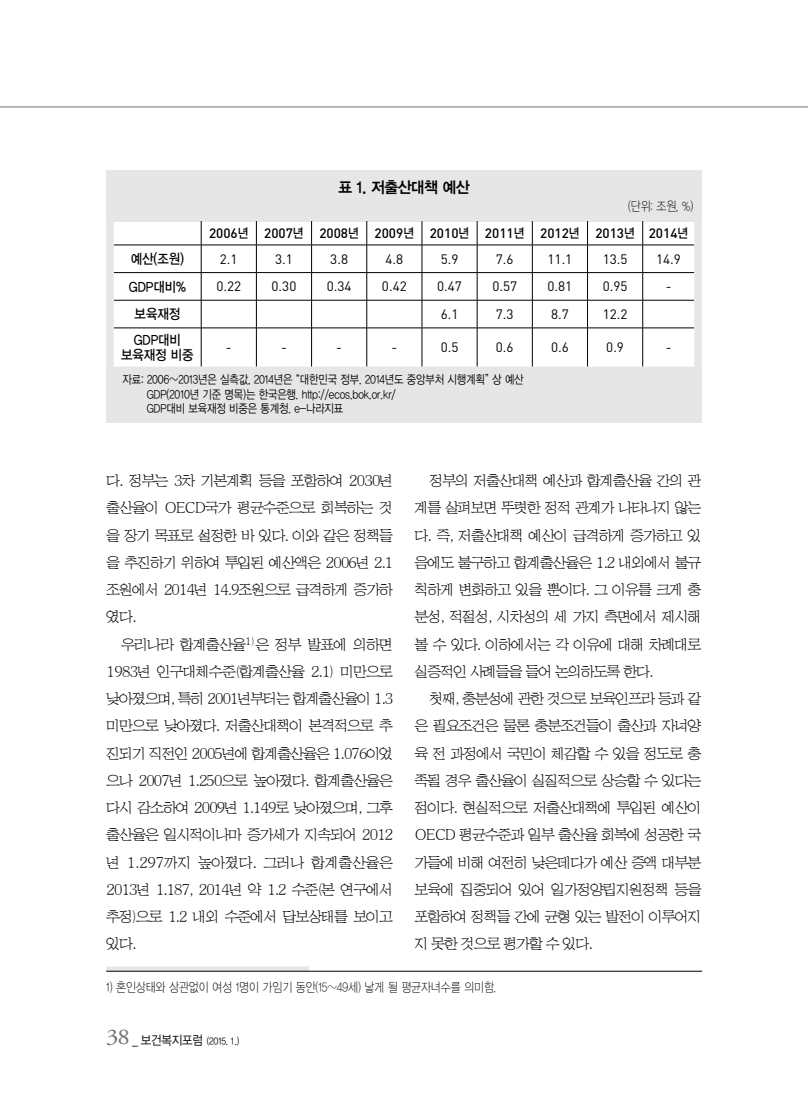
<style>
.page{position:relative;width:808px;height:1106px;background:#fff}
.page>*{position:absolute;margin:0;border:0;box-sizing:border-box;transform-origin:0 0}
.t1{font:15.75px "YDVYGO14";letter-spacing:-.03em;color:#000;scale:.95 1}
.t2{font:15px/27.3px "HY Sin Mun Myeong Jo Pro";letter-spacing:-.08em;color:#000;text-align:justify}
.t3{font:13.8px/15px "YDVYGO13";letter-spacing:-.005em;color:#000;text-align:center;scale:.9 1}
.t4{font:13.5px "DIN";color:#000}
.t5{font:500 13.5px "DIN";color:#000}
.t6{font:12.75px "YDVYGO11";letter-spacing:-.01em;color:#000;scale:.85 1}
.t7{font:12px/14.4px "YDVYGO12";letter-spacing:-.01em;color:#000;scale:.85 1}
.t8{font:9.75px "YDVYGO12";color:#000;scale:.9 1}
.s1{font-family:"YDVYGO13";font-weight:400;font-size:13.05px}
.s2{font-family:"Adobe Garamond Pro";font-size:22.5px;color:#727172}
.s3{font-size:12.75px}
</style>
<div class="page">
<hr style="left:0;top:107px;width:808px;height:1px;background:#727172">
<div style="left:106px;top:966px;width:203px;height:5px;background:#e6e6e7"></div>
<hr style="left:106px;top:971px;width:596px;height:1px;background:#000">
<div style="left:106px;top:170px;width:596px;height:51px;background:#e6e6e7"></div>
<hr style="left:114px;top:245px;width:87px;height:1px;background:#000">
<hr style="left:201px;top:245px;width:55px;height:1px;background:#000">
<hr style="left:256px;top:245px;width:56px;height:1px;background:#000">
<hr style="left:312px;top:245px;width:55px;height:1px;background:#000">
<hr style="left:367px;top:245px;width:55px;height:1px;background:#000">
<hr style="left:422px;top:245px;width:55px;height:1px;background:#000">
<hr style="left:477px;top:245px;width:55px;height:1px;background:#000">
<hr style="left:532px;top:245px;width:55px;height:1px;background:#000">
<hr style="left:587px;top:245px;width:56px;height:1px;background:#000">
<hr style="left:643px;top:245px;width:51px;height:1px;background:#000">
<hr style="left:114px;top:272px;width:87px;height:1px;background:#000">
<hr style="left:201px;top:272px;width:55px;height:1px;background:#000">
<hr style="left:256px;top:272px;width:56px;height:1px;background:#000">
<hr style="left:312px;top:272px;width:55px;height:1px;background:#000">
<hr style="left:367px;top:272px;width:55px;height:1px;background:#000">
<hr style="left:422px;top:272px;width:55px;height:1px;background:#000">
<hr style="left:477px;top:272px;width:55px;height:1px;background:#000">
<hr style="left:532px;top:272px;width:55px;height:1px;background:#000">
<hr style="left:587px;top:272px;width:56px;height:1px;background:#000">
<hr style="left:643px;top:272px;width:51px;height:1px;background:#000">
<hr style="left:114px;top:300px;width:87px;height:1px;background:#000">
<hr style="left:201px;top:300px;width:55px;height:1px;background:#000">
<svg style="left:201px;top:221px;width:1px;height:106px"></svg>
<hr style="left:256px;top:300px;width:56px;height:1px;background:#000">
<svg style="left:256px;top:221px;width:1px;height:106px"></svg>
<hr style="left:312px;top:300px;width:55px;height:1px;background:#000">
<svg style="left:311px;top:221px;width:1px;height:106px"></svg>
<hr style="left:367px;top:300px;width:55px;height:1px;background:#000">
<svg style="left:366px;top:221px;width:1px;height:106px"></svg>
<hr style="left:422px;top:300px;width:55px;height:1px;background:#000">
<svg style="left:422px;top:221px;width:1px;height:106px"></svg>
<hr style="left:477px;top:300px;width:55px;height:1px;background:#000">
<svg style="left:477px;top:221px;width:1px;height:106px"></svg>
<hr style="left:532px;top:300px;width:55px;height:1px;background:#000">
<svg style="left:532px;top:221px;width:1px;height:106px"></svg>
<hr style="left:587px;top:300px;width:56px;height:1px;background:#000">
<svg style="left:587px;top:221px;width:1px;height:106px"></svg>
<hr style="left:643px;top:300px;width:51px;height:1px;background:#000">
<svg style="left:642px;top:221px;width:1px;height:106px"></svg>
<hr style="left:114px;top:327px;width:87px;height:1px;background:#000">
<hr style="left:201px;top:327px;width:55px;height:1px;background:#000">
<hr style="left:201px;top:328px;width:1px;height:39px;background:#000">
<hr style="left:256px;top:327px;width:56px;height:1px;background:#000">
<hr style="left:256px;top:328px;width:1px;height:39px;background:#000">
<hr style="left:312px;top:327px;width:55px;height:1px;background:#000">
<hr style="left:311px;top:328px;width:1px;height:39px;background:#000">
<hr style="left:367px;top:327px;width:55px;height:1px;background:#000">
<hr style="left:366px;top:328px;width:1px;height:39px;background:#000">
<hr style="left:422px;top:327px;width:55px;height:1px;background:#000">
<hr style="left:422px;top:328px;width:1px;height:39px;background:#000">
<hr style="left:477px;top:327px;width:55px;height:1px;background:#000">
<hr style="left:477px;top:328px;width:1px;height:39px;background:#000">
<hr style="left:532px;top:327px;width:55px;height:1px;background:#000">
<hr style="left:532px;top:328px;width:1px;height:39px;background:#000">
<hr style="left:587px;top:327px;width:56px;height:1px;background:#000">
<hr style="left:587px;top:328px;width:1px;height:39px;background:#000">
<hr style="left:643px;top:327px;width:51px;height:1px;background:#000">
<hr style="left:642px;top:328px;width:1px;height:39px;background:#000">
<div style="left:106px;top:221px;width:8px;height:24px;background:#e6e6e7"></div>
<div style="left:694px;top:221px;width:8px;height:24px;background:#e6e6e7"></div>
<div style="left:106px;top:245px;width:8px;height:27px;background:#e6e6e7"></div>
<div style="left:694px;top:245px;width:8px;height:27px;background:#e6e6e7"></div>
<div style="left:106px;top:272px;width:8px;height:28px;background:#e6e6e7"></div>
<div style="left:694px;top:272px;width:8px;height:28px;background:#e6e6e7"></div>
<div style="left:106px;top:300px;width:8px;height:28px;background:#e6e6e7"></div>
<div style="left:694px;top:300px;width:8px;height:28px;background:#e6e6e7"></div>
<div style="left:106px;top:328px;width:8px;height:39px;background:#e6e6e7"></div>
<div style="left:694px;top:328px;width:8px;height:39px;background:#e6e6e7"></div>
<div style="left:106px;top:367px;width:596px;height:55px;background:#e6e6e7"></div>
<p class="t1" style="left:338px;top:178px;width:139px">표 1. 저출산대책 예산</p>
<p class="t6" style="left:628px;top:199px;width:78px">(단위: 조원, %)</p>
<p class="t5" style="left:209px;top:224px;width:481px">2006<span class="s1">년</span> 2007<span class="s1">년</span> 2008<span class="s1">년</span> 2009<span class="s1">년</span> 2010<span class="s1">년</span> 2011<span class="s1">년</span> 2012<span class="s1">년</span> 2013<span class="s1">년</span> 2014<span class="s1">년</span></p>
<p class="t3" style="left:131px;top:251px;width:61px">예산(조원)</p>
<p class="t4" style="left:220px;top:250px;width:19px">2.1</p>
<p class="t4" style="left:275px;top:250px;width:19px">3.1</p>
<p class="t4" style="left:330px;top:250px;width:19px">3.8</p>
<p class="t4" style="left:385px;top:250px;width:19px">4.8</p>
<p class="t4" style="left:441px;top:250px;width:19px">5.9</p>
<p class="t4" style="left:496px;top:250px;width:19px">7.6</p>
<p class="t4" style="left:548px;top:250px;width:26px">11.1</p>
<p class="t4" style="left:603px;top:250px;width:26px">13.5</p>
<p class="t4" style="left:656px;top:250px;width:26px">14.9</p>
<p class="t3" style="left:129px;top:279px;width:65px">GDP대비%</p>
<p class="t4" style="left:216px;top:278px;width:26px">0.22</p>
<p class="t4" style="left:272px;top:278px;width:26px">0.30</p>
<p class="t4" style="left:327px;top:278px;width:26px">0.34</p>
<p class="t4" style="left:382px;top:278px;width:26px">0.42</p>
<p class="t4" style="left:437px;top:278px;width:26px">0.47</p>
<p class="t4" style="left:492px;top:278px;width:26px">0.57</p>
<p class="t4" style="left:548px;top:278px;width:26px">0.81</p>
<p class="t4" style="left:603px;top:278px;width:26px">0.95</p>
<p class="t4" style="left:666px;top:278px;width:7px">-</p>
<p class="t3" style="left:135px;top:306px;width:52px">보육재정</p>
<p class="t4" style="left:441px;top:305px;width:19px">6.1</p>
<p class="t4" style="left:496px;top:305px;width:19px">7.3</p>
<p class="t4" style="left:551px;top:305px;width:19px">8.7</p>
<p class="t4" style="left:603px;top:305px;width:26px">12.2</p>
<p class="t3" style="left:121px;top:332px;width:82px">GDP대비 보육재정 비중</p>
<p class="t4" style="left:226px;top:339px;width:7px">-</p>
<p class="t4" style="left:281px;top:339px;width:7px">-</p>
<p class="t4" style="left:336px;top:339px;width:7px">-</p>
<p class="t4" style="left:391px;top:339px;width:7px">-</p>
<p class="t4" style="left:441px;top:339px;width:19px">0.5</p>
<p class="t4" style="left:496px;top:339px;width:19px">0.6</p>
<p class="t4" style="left:551px;top:339px;width:19px">0.6</p>
<p class="t4" style="left:606px;top:339px;width:19px">0.9</p>
<p class="t4" style="left:666px;top:339px;width:7px">-</p>
<p class="t7" style="left:147px;top:372px;width:445px;text-indent:-24px">자료: 2006~2013년은 실측값, 2014년은 “대한민국 정부. 2014년도 중앙부처 시행계획” 상 예산<br>GDP(2010년 기준 명목)는 한국은행. http://ecos.bok.or.kr/<br>GDP대비 보육재정 비중은 통계청. e-나라지표</p>
<p class="t2" style="left:106px;top:467px;width:289px">다. 정부는 3차 기본계획 등을 포함하여 2030년 출산율이 OECD국가 평균수준으로 회복하는 것 을 장기 목표로 설정한 바 있다. 이와 같은 정책들 을 추진하기 위하여 투입된 예산액은 2006년 2.1 조원에서 2014년 14.9조원으로 급격하게 증가하 였다.</p>
<p class="t2" style="left:106px;top:630px;width:289px;text-indent:15px">우리나라 합계출산율<sup>1)</sup>은 정부 발표에 의하면 1983년 인구대체수준(합계출산율 2.1) 미만으로 낮아졌으며, 특히 2001년부터는 합계출산율이 1.3 미만으로 낮아졌다. 저출산대책이 본격적으로 추 진되기 직전인 2005년에 합계출산율은 1.076이었 으나 2007년 1.250으로 높아졌다. 합계출산율은 다시 감소하여 2009년 1.149로 낮아졌으며, 그후 출산율은 일시적이나마 증가세가 지속되어 2012 년 1.297까지 높아졌다. 그러나 합계출산율은 2013년 1.187, 2014년 약 1.2 수준(본 연구에서 추정)으로 1.2 내외 수준에서 답보상태를 보이고 있다.</p>
<p class="t2" style="left:415px;top:467px;width:289px;text-indent:15px">정부의 저출산대책 예산과 합계출산율 간의 관 계를 살펴보면 뚜렷한 정적 관계가 나타나지 않는 다. 즉, 저출산대책 예산이 급격하게 증가하고 있 음에도 불구하고 합계출산율은 1.2 내외에서 불규 칙하게 변화하고 있을 뿐이다. 그 이유를 크게 충 분성, 적절성, 시차성의 세 가지 측면에서 제시해 볼 수 있다. 이하에서는 각 이유에 대해 차례대로 실증적인 사례들을 들어 논의하도록 한다.</p>
<p class="t2" style="left:415px;top:685px;width:289px;text-indent:15px">첫째, 충분성에 관한 것으로 보육인프라 등과 같 은 필요조건은 물론 충분조건들이 출산과 자녀양 육 전 과정에서 국민이 체감할 수 있을 정도로 충 족될 경우 출산율이 실질적으로 상승할 수 있다는 점이다. 현실적으로 저출산대책에 투입된 예산이 OECD 평균수준과 일부 출산율 회복에 성공한 국 가들에 비해 여전히 낮은데다가 예산 증액 대부분 보육에 집중되어 있어 일가정양립지원정책 등을 포함하여 정책들 간에 균형 있는 발전이 이루어지 지 못한 것으로 평가할 수 있다.</p>
<p class="t6" style="left:106px;top:980px;width:460px">1) 혼인상태와 상관없이 여성 1명이 가임기 동안(15~49세) 낳게 될 평균자녀수를 의미함.</p>
<p class="t8" style="left:106px;top:1035px;width:149px"><span class="s2">38</span> <span class="s3">_ 보건복지포럼</span> (2015. 1.)</p>
</div>
